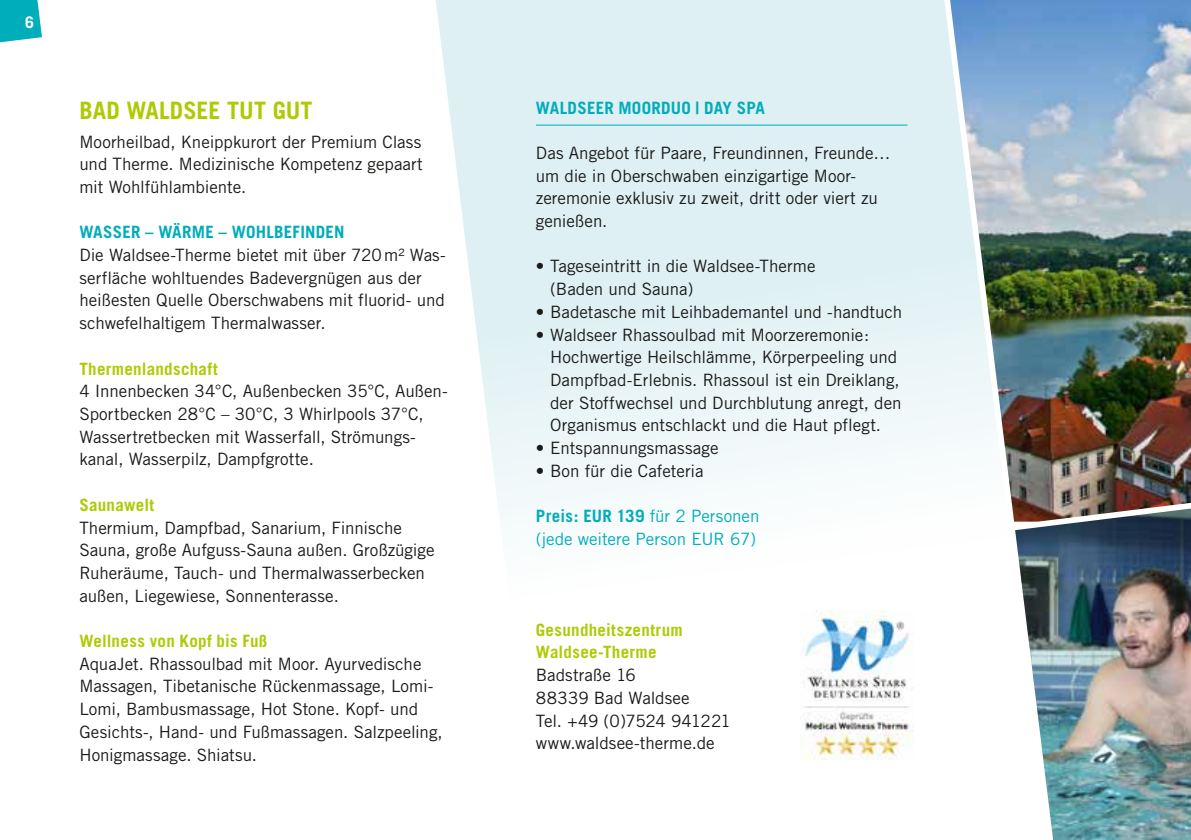
<style>
.page{position:relative;width:1191px;height:840px;background:#fff}
.page>*{position:absolute;margin:0;border:0;box-sizing:border-box;transform-origin:0 0}
.t1{font:700 24px "Trade Gothic";letter-spacing:.005em;color:#afca05}
.t2{font:17px/22.6px "Trade Gothic";letter-spacing:-.005em;color:#1a1a18}
.t3{font:700 17px/22.6px "Trade Gothic";letter-spacing:.015em;color:#afca05}
.t4{font:17px/22.6px "Trade Gothic";color:#00adba}
.t5{font:700 17px "Trade Gothic";letter-spacing:.01em;color:#00adba}
.t6{font:700 16px "Trade Gothic";color:#fff}
.s1{font-weight:700}
</style>
<div class="page">
<svg style="left:436px;top:0;width:514px;height:519px;fill:#def0f3"></svg>
<img style="left:800px;top:610px;width:113px;height:150px">
<hr style="left:536px;top:125px;width:371px;height:1px;background:#00adba">
<img style="left:950px;top:0;width:241px;height:521px">
<img style="left:1015px;top:508px;width:176px;height:331px">
<svg style="left:0;top:0;width:42px;height:43px;background:#1fb7c2"></svg>
<p class="t6" style="left:25px;top:13px;width:10px">6</p>
<h1 class="t1" style="left:79px;top:96px;width:235px">BAD WALDSEE TUT GUT</h1>
<p class="t2" style="left:79px;top:130px;width:345px;text-align:justify">Moorheilbad, Kneippkurort der Premium Class und Therme. Medizinische Kompetenz gepaart mit Wohlfühlambiente.</p>
<p class="t5" style="left:79px;top:222px;width:266px">WASSER – WÄRME – WOHLBEFINDEN</p>
<p class="t2" style="left:79px;top:243px;width:368px">Die Waldsee-Therme bietet mit über 720m² Was&shy;serfläche wohltuendes Badevergnügen aus der heißesten Quelle Oberschwabens mit fluorid- und schwefelhaltigem Thermalwasser.</p>
<p class="t3" style="left:79px;top:357px;width:140px">Thermenlandschaft</p>
<p class="t2" style="left:79px;top:379px;width:370px">4 Innenbecken 34°C, Außenbecken 35°C, Außen-Sportbecken 28°C – 30°C, 3 Whirlpools 37°C, Wassertretbecken mit Wasserfall, Strömungs&shy;kanal, Wasserpilz, Dampfgrotte.</p>
<p class="t3" style="left:79px;top:493px;width:76px">Saunawelt</p>
<p class="t2" style="left:79px;top:515px;width:357px">Thermium, Dampfbad, Sanarium, Finnische Sauna, große Aufguss-Sauna außen. Großzügige Ruheräume, Tauch- und Thermalwasserbecken außen, Liegewiese, Sonnenterasse.</p>
<p class="t3" style="left:79px;top:629px;width:189px">Wellness von Kopf bis Fuß</p>
<p class="t2" style="left:79px;top:651px;width:365px">AquaJet. Rhassoulbad mit Moor. Ayurvedische Massagen, Tibetanische Rückenmassage, Lomi-Lomi, Bambusmassage, Hot Stone. Kopf- und Gesichts-, Hand- und Fußmassagen. Salzpeeling, Honigmassage. Shiatsu.</p>
<p class="t5" style="left:536px;top:97px;width:231px">WALDSEER MOORDUO | DAY SPA</p>
<p class="t2" style="left:536px;top:141px;width:356px">Das Angebot für Paare, Freundinnen, Freunde… um die in Oberschwaben einzigartige Moor&shy;zeremonie exklusiv zu zweit, dritt oder viert zu genießen.</p>
<p class="t2" style="left:550px;top:255px;width:267px;text-indent:-14px">• Tageseintritt in die Waldsee-Therme (Baden und Sauna)</p>
<p class="t2" style="left:536px;top:300px;width:368px">• Badetasche mit Leihbademantel und -handtuch</p>
<p class="t2" style="left:550px;top:323px;width:353px;text-indent:-14px">• Waldseer Rhassoulbad mit Moorzeremonie:<br>Hochwertige Heilschlämme, Körperpeeling und Dampfbad-Erlebnis. Rhassoul ist ein Dreiklang, der Stoffwechsel und Durchblutung anregt, den Organismus entschlackt und die Haut pflegt.</p>
<p class="t2" style="left:536px;top:436px;width:184px">• Entspannungsmassage</p>
<p class="t2" style="left:536px;top:459px;width:169px">• Bon für die Cafeteria</p>
<p class="t4" style="left:536px;top:504px;width:225px"><span class="s1">Preis: EUR 139</span> für 2 Personen (jede weitere Person EUR 67)</p>
<p class="t3" style="left:536px;top:617px;width:148px">Gesundheitszentrum<br>Waldsee-Therme</p>
<p class="t2" style="left:536px;top:663px;width:197px">Badstraße 16<br>88339 Bad Waldsee<br>Tel. +49 (0)7524 941221 www.waldsee-therme.de</p>
</div>
